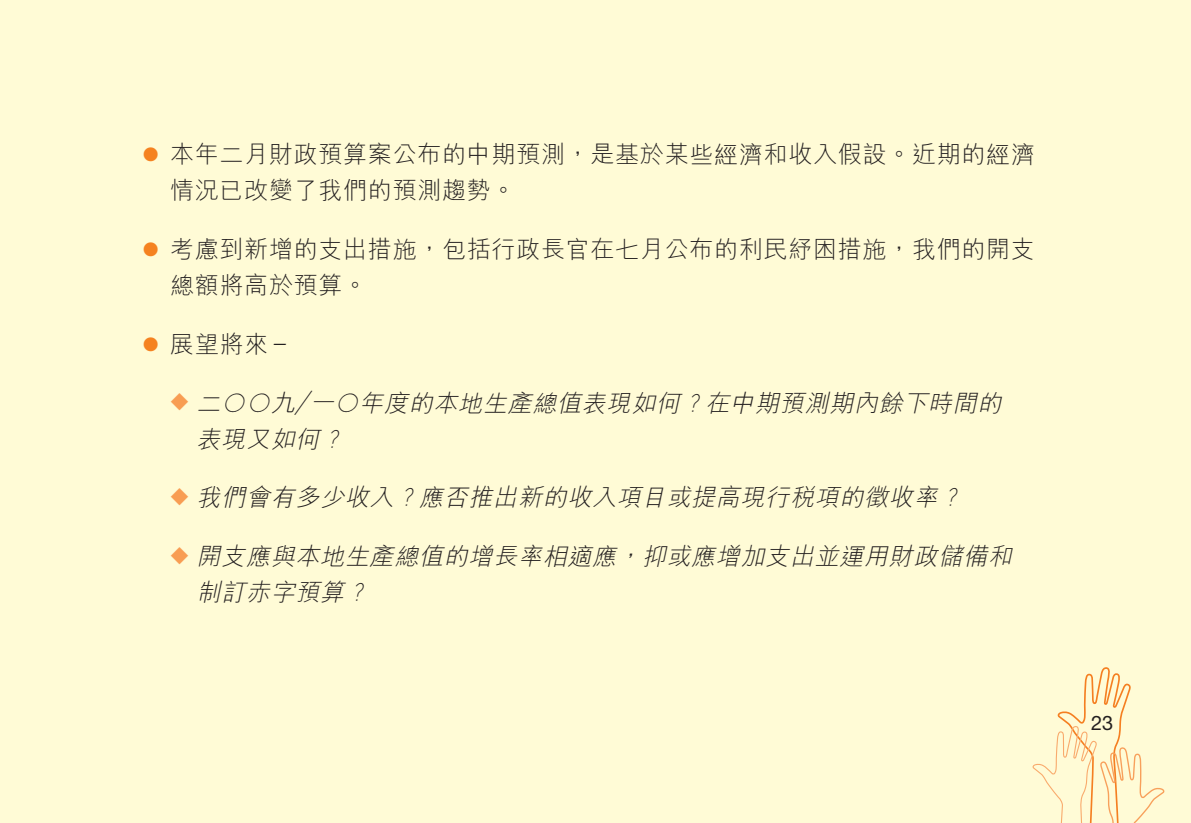
<style>
.page{position:relative;width:1191px;height:823px;background:#fff}
.page>*{position:absolute;margin:0;border:0;box-sizing:border-box;transform-origin:0 0}
.t1{font:italic 300 24px/36px "M Hei HK";color:#231f20}
.t2{font:300 24px/36px "M Hei HK";letter-spacing:.03em;color:#231f20}
.t3{font:italic 300 24px "Helvetica Neue LT Std";color:#231f20}
.t4{font:20px "Helvetica Neue LT Std";color:#231f20}
.s1{color:#f89d53}
</style>
<div class="page">
<div style="left:0;top:0;width:1191px;height:822px;background:#fffbd6"></div>
<svg style="left:1032px;top:667px;width:133px;height:155px"></svg>
<p class="t2" style="left:170px;top:139px;width:866px">本年二月財政預算案公布的中期預測，是基於某些經濟和收入假設。近期的經濟情況已改變了我們的預測趨勢。</p>
<p class="t2" style="left:170px;top:234px;width:866px">考慮到新增的支出措施，包括行政長官在七月公布的利民紓困措施，我們的開支總額將高於預算。</p>
<p class="t2" style="left:170px;top:329px;width:100px">展望將來</p>
<p class="t3" style="left:274px;top:324px;width:18px">_</p>
<p class="t1" style="left:196px;top:387px;width:811px;text-indent:-26px"><span class="s1">◆</span> 二○○九／一○年度的本地生產總值表現如何？在中期預測期內餘下時間的表現又如何？</p>
<p class="t1" style="left:170px;top:482px;width:799px"><span class="s1">◆</span> 我們會有多少收入？應否推出新的收入項目或提高現行稅項的徵收率？</p>
<p class="t1" style="left:196px;top:541px;width:822px;text-indent:-26px"><span class="s1">◆</span> 開支應與本地生產總值的增長率相適應，抑或應增加支出並運用財政儲備和制訂赤字預算？</p>
<p class="t4" style="left:1091px;top:715px;width:24px">23</p>
</div>
